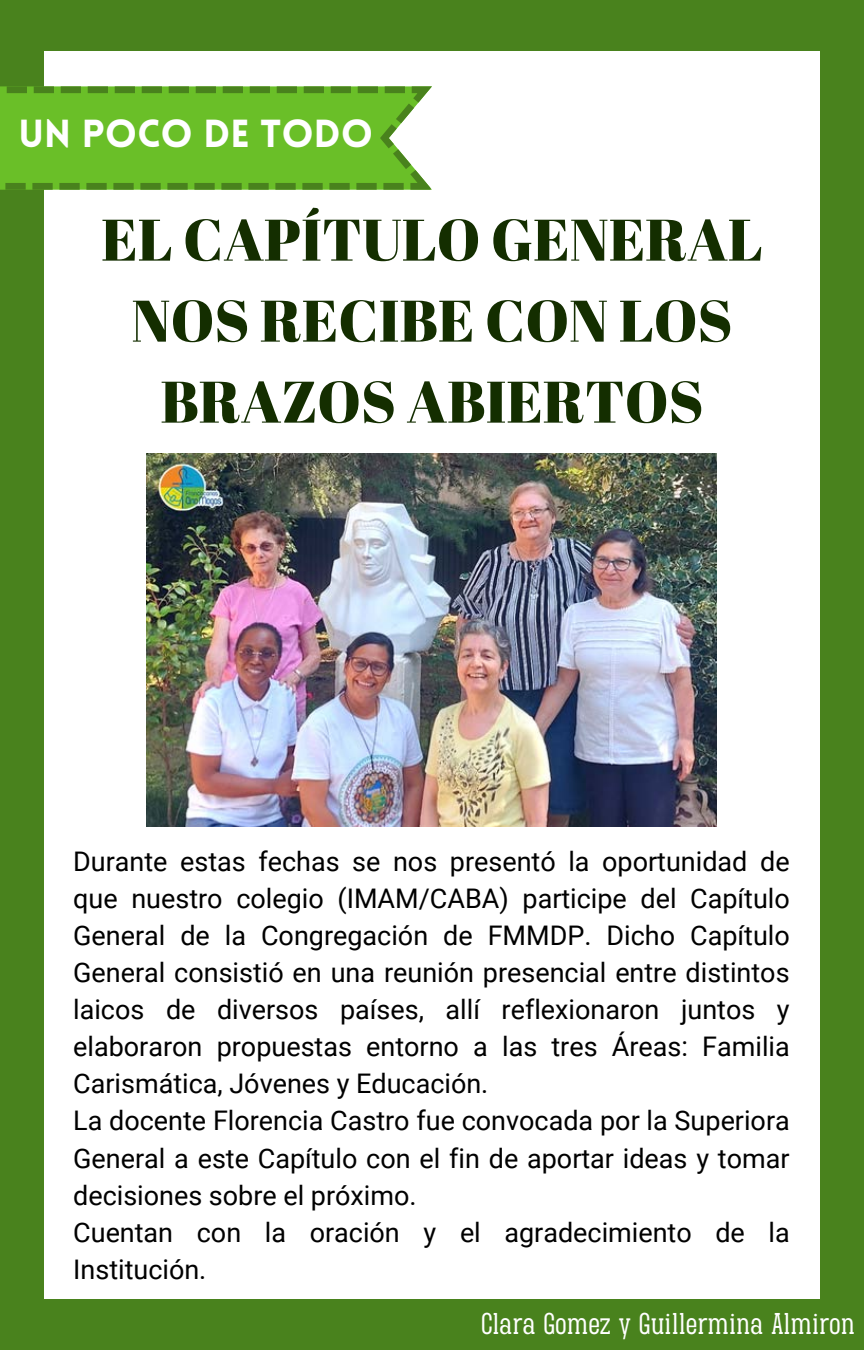
<style>
.page{position:relative;width:864px;height:1350px;background:#49821d}
.page>*{position:absolute;margin:0;border:0;box-sizing:border-box;transform-origin:0 0}
.t1{font:58.5px/81px "Abril Fatface";color:#142e00;text-align:center}
.t2{font:900 38.25px "Lovelo";color:#fff}
.t3{font:27px/37.1px "Roboto";color:#000;text-align:justify}
.t4{font:26.32px "TS Damasslab";color:#fff}
</style>
<div class="page">
<div style="left:44px;top:51px;width:776px;height:1248px;background:#fff"></div>
<svg style="left:0;top:86px;width:432px;height:104px;background:#6ebb32"></svg>
<img style="left:147px;top:453px;width:570px;height:373px">
<p class="t2" style="left:18px;top:119px;width:356px">UN POCO DE TODO</p>
<p class="t1" style="left:101px;top:198px;width:663px">EL CAPÍTULO GENERAL<br>NOS RECIBE CON LOS<br>BRAZOS ABIERTOS</p>
<p class="t3" style="left:73px;top:843px;width:718px">Durante estas fechas se nos presentó la oportunidad de que nuestro colegio (IMAM/CABA) participe del Capítulo General de la Congregación de FMMDP. Dicho Capítulo General consistió en una reunión presencial entre distintos laicos de diversos países, allí reflexionaron juntos y elaboraron propuestas entorno a las tres Áreas: Familia Carismática, Jóvenes y Educación.</p>
<p class="t3" style="left:73px;top:1103px;width:718px">La docente Florencia Castro fue convocada por la Superiora General a este Capítulo con el fin de aportar ideas y tomar decisiones sobre el próximo.</p>
<p class="t3" style="left:73px;top:1214px;width:718px">Cuentan con la oración y el agradecimiento de la<br>Institución.</p>
<p class="t4" style="left:481px;top:1305px;width:376px">Clara Gomez y Guillermina Almiron</p>
</div>
